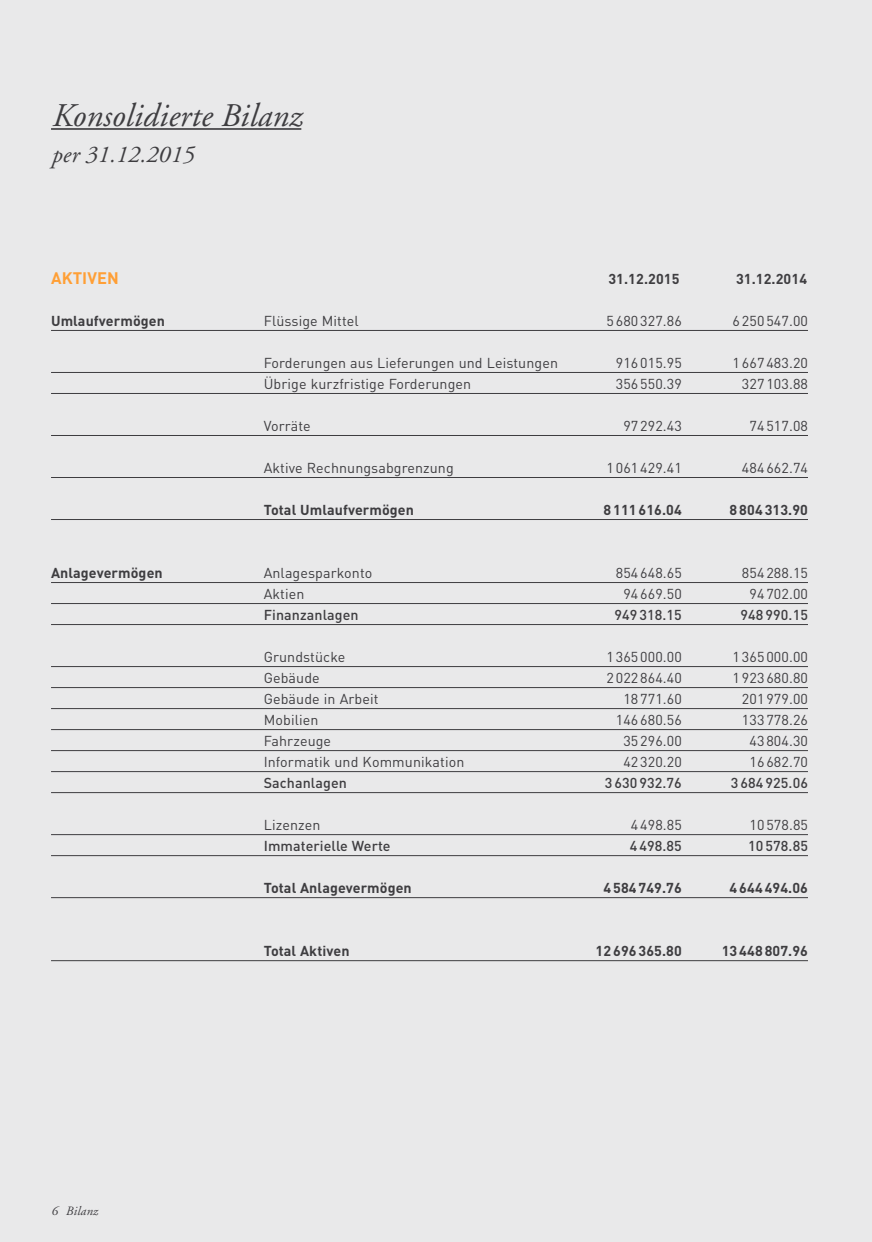
<style>
.page{position:relative;width:872px;height:1242px;background:#e9e9ea}
.page>*{position:absolute;margin:0;border:0;box-sizing:border-box;transform-origin:0 0}
.t1{font:italic 33px "Adobe Garamond";letter-spacing:.005em;color:#3e3d40}
.t2{font:italic 24px "Adobe Garamond";letter-spacing:.005em;color:#3e3d40}
.t3{font:700 16.5px "DIN";letter-spacing:.005em;color:#ff9f36}
.t4{font:14.25px/21px "DIN";letter-spacing:.005em;color:#3e3d40}
.t5{font:700 14.25px "DIN";letter-spacing:.005em;color:#3e3d40}
.t6{font:500 14.25px "DIN";letter-spacing:.005em;color:#3e3d40}
.t7{font:italic 12.75px "Adobe Garamond";letter-spacing:.015em;color:#3e3d40}
</style>
<div class="page">
<hr style="left:51px;top:128px;width:250px;height:2px;background:#3e3d40">
<hr style="left:51px;top:330px;width:757px;height:1px;background:#3e3d40">
<hr style="left:51px;top:372px;width:757px;height:1px;background:#3e3d40">
<hr style="left:51px;top:393px;width:757px;height:1px;background:#3e3d40">
<hr style="left:51px;top:435px;width:757px;height:1px;background:#3e3d40">
<hr style="left:51px;top:477px;width:757px;height:1px;background:#3e3d40">
<hr style="left:51px;top:519px;width:757px;height:1px;background:#3e3d40">
<hr style="left:51px;top:582px;width:757px;height:1px;background:#3e3d40">
<hr style="left:51px;top:603px;width:757px;height:1px;background:#3e3d40">
<hr style="left:51px;top:624px;width:757px;height:1px;background:#3e3d40">
<hr style="left:51px;top:666px;width:757px;height:1px;background:#3e3d40">
<hr style="left:51px;top:687px;width:757px;height:1px;background:#3e3d40">
<hr style="left:51px;top:708px;width:757px;height:1px;background:#3e3d40">
<hr style="left:51px;top:729px;width:757px;height:1px;background:#3e3d40">
<hr style="left:51px;top:750px;width:757px;height:1px;background:#3e3d40">
<hr style="left:51px;top:771px;width:757px;height:1px;background:#3e3d40">
<hr style="left:51px;top:792px;width:757px;height:1px;background:#3e3d40">
<hr style="left:51px;top:834px;width:757px;height:1px;background:#3e3d40">
<hr style="left:51px;top:855px;width:757px;height:1px;background:#3e3d40">
<hr style="left:51px;top:897px;width:757px;height:1px;background:#3e3d40">
<hr style="left:51px;top:960px;width:757px;height:1px;background:#3e3d40">
<h1 class="t1" style="left:51px;top:98px;width:252px">Konsolidierte Bilanz</h1>
<h2 class="t2" style="left:51px;top:141px;width:144px">per 31.12.2015</h2>
<p class="t3" style="left:51px;top:267px;width:69px">AKTIVEN</p>
<p class="t5" style="left:608px;top:269px;width:72px">31.12.2015</p>
<p class="t5" style="left:736px;top:269px;width:72px">31.12.2014</p>
<p class="t5" style="left:51px;top:311px;width:115px">Umlaufvermögen</p>
<p class="t4" style="left:264px;top:310px;width:96px">Flüssige Mittel</p>
<p class="t4" style="left:264px;top:352px;width:296px">Forderungen aus Lieferungen und Leistungen<br>Übrige kurzfristige Forderungen</p>
<p class="t4" style="left:264px;top:415px;width:49px">Vorräte</p>
<p class="t4" style="left:264px;top:457px;width:191px">Aktive Rechnungsabgrenzung</p>
<p class="t5" style="left:264px;top:500px;width:152px">Total Umlaufvermögen</p>
<p class="t4" style="left:606px;top:310px;width:77px">5 680 327.86</p>
<p class="t4" style="left:616px;top:352px;width:68px">916 015.95<br>356 550.39</p>
<p class="t4" style="left:623px;top:415px;width:60px">97 292.43</p>
<p class="t4" style="left:606px;top:457px;width:77px">1 061 429.41</p>
<p class="t5" style="left:603px;top:500px;width:80px">8 111 616.04</p>
<p class="t4" style="left:732px;top:310px;width:77px">6 250 547.00</p>
<p class="t4" style="left:732px;top:352px;width:77px;text-align:right">1 667 483.20<br>327 103.88</p>
<p class="t4" style="left:749px;top:415px;width:60px">74 517.08</p>
<p class="t4" style="left:742px;top:457px;width:68px">484 662.74</p>
<p class="t5" style="left:729px;top:500px;width:80px">8 804 313.90</p>
<p class="t5" style="left:51px;top:563px;width:113px">Anlagevermögen</p>
<p class="t4" style="left:264px;top:562px;width:110px">Anlagesparkonto<br>Aktien</p>
<p class="t6" style="left:264px;top:605px;width:96px">Finanzanlagen</p>
<p class="t4" style="left:264px;top:646px;width:202px">Grundstücke<br>Gebäude<br>Gebäude in Arbeit<br>Mobilien<br>Fahrzeuge<br>Informatik und Kommunikation</p>
<p class="t6" style="left:264px;top:773px;width:85px">Sachanlagen</p>
<p class="t4" style="left:264px;top:814px;width:58px">Lizenzen</p>
<p class="t6" style="left:264px;top:836px;width:128px">Immaterielle Werte</p>
<p class="t5" style="left:264px;top:878px;width:150px">Total Anlagevermögen</p>
<p class="t7" style="left:51px;top:1204px;width:48px">6 Bilanz</p>
<p class="t5" style="left:264px;top:941px;width:87px">Total Aktiven</p>
<p class="t4" style="left:616px;top:562px;width:68px;text-align:center">854 648.65<br>94 669.50</p>
<p class="t6" style="left:614px;top:605px;width:69px">949 318.15</p>
<p class="t4" style="left:606px;top:646px;width:77px;text-align:right">1 365 000.00<br>2 022 864.40<br>18 771.60<br>146 680.56<br>35 296.00<br>42 320.20</p>
<p class="t6" style="left:605px;top:773px;width:78px">3 630 932.76</p>
<p class="t4" style="left:631px;top:814px;width:52px">4 498.85</p>
<p class="t6" style="left:630px;top:836px;width:54px">4 498.85</p>
<p class="t5" style="left:603px;top:878px;width:80px">4 584 749.76</p>
<p class="t5" style="left:595px;top:941px;width:88px">12 696 365.80</p>
<p class="t4" style="left:742px;top:562px;width:68px;text-align:center">854 288.15<br>94 702.00</p>
<p class="t6" style="left:740px;top:605px;width:69px">948 990.15</p>
<p class="t4" style="left:732px;top:646px;width:77px;text-align:right">1 365 000.00<br>1 923 680.80<br>201 979.00<br>133 778.26<br>43 804.30<br>16 682.70</p>
<p class="t6" style="left:731px;top:773px;width:78px">3 684 925.06</p>
<p class="t4" style="left:749px;top:814px;width:60px">10 578.85</p>
<p class="t6" style="left:748px;top:836px;width:61px">10 578.85</p>
<p class="t5" style="left:729px;top:878px;width:80px">4 644 494.06</p>
<p class="t5" style="left:721px;top:941px;width:88px">13 448 807.96</p>
</div>
